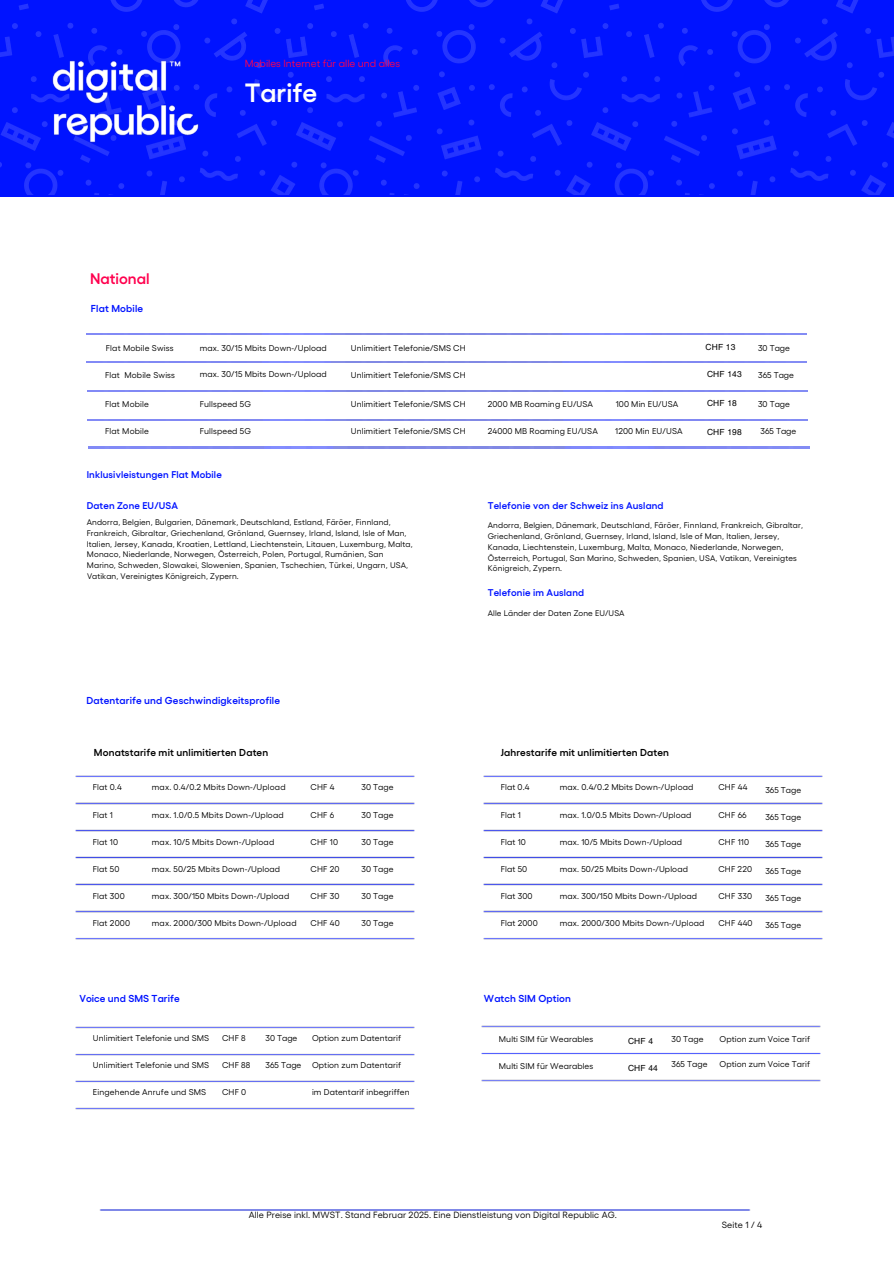
<style>
.page{position:relative;width:894px;height:1264px;background:#fff}
.page>*{position:absolute;margin:0;border:0;box-sizing:border-box;transform-origin:0 0}
.t1{font:600 26.4px "Gellix";color:#fff}
.t2{font:600 15.3px "Gellix";color:#ff004e}
.t3{font:10.35px "Gellix";color:#ff004e}
.t4{font:600 10.05px "Gellix";letter-spacing:.015em;color:#0013ff}
.t5{font:600 10.05px "Gellix";letter-spacing:.015em;color:#000}
.t6{font:600 9.75px "Gellix";letter-spacing:.015em;color:#0013ff}
.t7{font:9px "Gellix";letter-spacing:.01em;color:#000}
.t8{font:8.4px "Gellix";letter-spacing:.015em;color:#000}
.t9{font:8.4px "Helvetica LT Pro";letter-spacing:.02em;color:#000}
.t10{font:8.1px/10.9px "Gellix";letter-spacing:.015em;color:#000}
</style>
<div class="page">
<img style="left:75px;top:775px;width:340px;height:165px">
<img style="left:75px;top:1026px;width:340px;height:84px">
<img style="left:481px;top:1025px;width:340px;height:57px">
<img style="left:99px;top:1209px;width:652px;height:1px">
<img style="left:483px;top:775px;width:340px;height:165px">
<img style="left:0;top:0;width:893px;height:195px">
<h4 class="t3" style="left:244px;top:57px;width:157px">Mobiles Internet für alle und alles</h4>
<h1 class="t1" style="left:244px;top:75px;width:74px">Tarife</h1>
<h2 class="t2" style="left:90px;top:269px;width:61px">National</h2>
<h3 class="t4" style="left:91px;top:302px;width:54px">Flat Mobile</h3>
<p class="t8" style="left:106px;top:342px;width:69px">Flat Mobile Swiss</p>
<p class="t8" style="left:105px;top:369px;width:71px">Flat Mobile Swiss</p>
<p class="t8" style="left:200px;top:342px;width:128px">max. 30/15 Mbits Down-/Upload</p>
<p class="t8" style="left:200px;top:369px;width:128px">max. 30/15 Mbits Down-/Upload</p>
<p class="t8" style="left:105px;top:398px;width:45px">Flat Mobile</p>
<p class="t8" style="left:200px;top:398px;width:53px">Fullspeed 5G</p>
<p class="t8" style="left:200px;top:425px;width:53px">Fullspeed 5G</p>
<p class="t8" style="left:105px;top:425px;width:45px">Flat Mobile</p>
<h3 class="t6" style="left:87px;top:467px;width:136px">Inklusivleistungen Flat Mobile</h3>
<h3 class="t6" style="left:87px;top:499px;width:93px">Daten Zone EU/USA</h3>
<p class="t8" style="left:351px;top:342px;width:116px">Unlimitiert Telefonie/SMS CH</p>
<p class="t8" style="left:351px;top:369px;width:116px">Unlimitiert Telefonie/SMS CH</p>
<p class="t8" style="left:351px;top:398px;width:116px">Unlimitiert Telefonie/SMS CH</p>
<p class="t8" style="left:351px;top:425px;width:116px">Unlimitiert Telefonie/SMS CH</p>
<p class="t8" style="left:487px;top:398px;width:107px">2000 MB Roaming EU/USA</p>
<p class="t8" style="left:487px;top:425px;width:112px">24000 MB Roaming EU/USA</p>
<p class="t8" style="left:615px;top:398px;width:64px">100 Min EU/USA</p>
<p class="t8" style="left:615px;top:425px;width:69px">1200 Min EU/USA</p>
<h5 class="t9" style="left:705px;top:344px;width:31px">CHF 13</h5>
<h5 class="t9" style="left:706px;top:371px;width:36px">CHF 143</h5>
<h5 class="t9" style="left:706px;top:400px;width:31px">CHF 18</h5>
<h5 class="t9" style="left:706px;top:428px;width:36px">CHF 198</h5>
<p class="t8" style="left:757px;top:342px;width:33px">30 Tage</p>
<p class="t8" style="left:757px;top:370px;width:37px">365 Tage</p>
<p class="t8" style="left:757px;top:398px;width:33px">30 Tage</p>
<p class="t8" style="left:760px;top:425px;width:37px">365 Tage</p>
<h3 class="t6" style="left:487px;top:499px;width:177px">Telefonie von der Schweiz ins Ausland</h3>
<p class="t10" style="left:87px;top:516px;width:327px">Andorra, Belgien, Bulgarien, Dänemark, Deutschland, Estland, Färöer, Finnland,<br>Frankreich, Gibraltar, Griechenland, Grönland, Guernsey, Irland, Island, Isle of Man,<br>Italien, Jersey, Kanada, Kroatien, Lettland, Liechtenstein, Litauen, Luxemburg, Malta,</p>
<p class="t10" style="left:487px;top:519px;width:317px">Andorra, Belgien, Dänemark, Deutschland, Färöer, Finnland, Frankreich, Gibraltar, Griechenland, Grönland, Guernsey, Irland, Island, Isle of Man, Italien, Jersey, Kanada, Liechtenstein, Luxemburg, Malta, Monaco, Niederlande, Norwegen, Österreich, Portugal, San Marino, Schweden, Spanien, USA, Vatikan, Vereinigtes Königreich, Zypern.</p>
<p class="t10" style="left:87px;top:548px;width:322px">Monaco, Niederlande, Norwegen, Österreich, Polen, Portugal, Rumänien, San<br>Marino, Schweden, Slowakei, Slowenien, Spanien, Tschechien, Türkei, Ungarn, USA,</p>
<p class="t10" style="left:87px;top:570px;width:153px">Vatikan, Vereinigtes Königreich, Zypern.</p>
<h3 class="t6" style="left:487px;top:586px;width:98px">Telefonie im Ausland</h3>
<h3 class="t4" style="left:86px;top:694px;width:195px">Datentarife und Geschwindigkeitsprofile</h3>
<p class="t10" style="left:487px;top:607px;width:138px">Alle Länder der Daten Zone EU/USA</p>
<h3 class="t5" style="left:94px;top:746px;width:176px">Monatstarife mit unlimitierten Daten</h3>
<h3 class="t5" style="left:500px;top:746px;width:170px">Jahrestarife mit unlimitierten Daten</h3>
<p class="t8" style="left:93px;top:782px;width:30px">Flat 0.4</p>
<p class="t8" style="left:93px;top:809px;width:22px">Flat 1</p>
<p class="t8" style="left:93px;top:836px;width:27px">Flat 10</p>
<p class="t8" style="left:93px;top:863px;width:28px">Flat 50</p>
<p class="t8" style="left:93px;top:890px;width:33px">Flat 300</p>
<p class="t8" style="left:93px;top:917px;width:39px">Flat 2000</p>
<p class="t8" style="left:152px;top:782px;width:135px">max. 0.4/0.2 Mbits Down-/Upload</p>
<h5 class="t8" style="left:310px;top:782px;width:26px">CHF 4</h5>
<p class="t8" style="left:152px;top:809px;width:133px">max. 1.0/0.5 Mbits Down-/Upload</p>
<h5 class="t8" style="left:310px;top:809px;width:25px">CHF 6</h5>
<p class="t8" style="left:152px;top:836px;width:124px">max. 10/5 Mbits Down-/Upload</p>
<p class="t8" style="left:152px;top:863px;width:130px">max. 50/25 Mbits Down-/Upload</p>
<h5 class="t8" style="left:310px;top:836px;width:29px">CHF 10</h5>
<h5 class="t8" style="left:310px;top:863px;width:30px">CHF 20</h5>
<p class="t8" style="left:152px;top:890px;width:139px">max. 300/150 Mbits Down-/Upload</p>
<p class="t8" style="left:152px;top:917px;width:146px">max. 2000/300 Mbits Down-/Upload</p>
<h5 class="t8" style="left:310px;top:890px;width:30px">CHF 30</h5>
<h5 class="t8" style="left:310px;top:917px;width:31px">CHF 40</h5>
<p class="t8" style="left:361px;top:782px;width:33px">30 Tage</p>
<p class="t8" style="left:361px;top:809px;width:33px">30 Tage</p>
<p class="t8" style="left:361px;top:836px;width:33px">30 Tage</p>
<p class="t8" style="left:361px;top:863px;width:33px">30 Tage</p>
<p class="t8" style="left:361px;top:890px;width:33px">30 Tage</p>
<p class="t8" style="left:361px;top:917px;width:33px">30 Tage</p>
<p class="t8" style="left:500px;top:782px;width:30px">Flat 0.4</p>
<p class="t8" style="left:500px;top:809px;width:22px">Flat 1</p>
<p class="t8" style="left:500px;top:836px;width:27px">Flat 10</p>
<p class="t8" style="left:500px;top:863px;width:28px">Flat 50</p>
<p class="t8" style="left:500px;top:890px;width:33px">Flat 300</p>
<p class="t8" style="left:500px;top:917px;width:39px">Flat 2000</p>
<p class="t8" style="left:559px;top:782px;width:135px">max. 0.4/0.2 Mbits Down-/Upload</p>
<p class="t8" style="left:559px;top:809px;width:133px">max. 1.0/0.5 Mbits Down-/Upload</p>
<p class="t8" style="left:559px;top:836px;width:124px">max. 10/5 Mbits Down-/Upload</p>
<p class="t8" style="left:559px;top:863px;width:130px">max. 50/25 Mbits Down-/Upload</p>
<p class="t8" style="left:559px;top:890px;width:139px">max. 300/150 Mbits Down-/Upload</p>
<p class="t8" style="left:559px;top:917px;width:146px">max. 2000/300 Mbits Down-/Upload</p>
<h5 class="t8" style="left:718px;top:782px;width:31px">CHF 44</h5>
<h5 class="t8" style="left:718px;top:809px;width:30px">CHF 66</h5>
<h5 class="t8" style="left:718px;top:836px;width:32px">CHF 110</h5>
<h5 class="t8" style="left:718px;top:863px;width:35px">CHF 220</h5>
<h5 class="t8" style="left:718px;top:890px;width:35px">CHF 330</h5>
<h5 class="t8" style="left:718px;top:917px;width:36px">CHF 440</h5>
<p class="t8" style="left:765px;top:784px;width:37px">365 Tage</p>
<p class="t8" style="left:765px;top:811px;width:37px">365 Tage</p>
<p class="t8" style="left:765px;top:838px;width:37px">365 Tage</p>
<p class="t8" style="left:765px;top:865px;width:37px">365 Tage</p>
<p class="t8" style="left:765px;top:892px;width:37px">365 Tage</p>
<p class="t8" style="left:765px;top:919px;width:37px">365 Tage</p>
<h3 class="t4" style="left:79px;top:991px;width:102px">Voice und SMS Tarife</h3>
<h3 class="t4" style="left:484px;top:991px;width:88px">Watch SIM Option</h3>
<p class="t8" style="left:93px;top:1032px;width:118px">Unlimitiert Telefonie und SMS</p>
<p class="t8" style="left:93px;top:1059px;width:118px">Unlimitiert Telefonie und SMS</p>
<p class="t8" style="left:93px;top:1086px;width:115px">Eingehende Anrufe und SMS</p>
<h5 class="t8" style="left:222px;top:1032px;width:25px">CHF 8</h5>
<h5 class="t8" style="left:222px;top:1059px;width:30px">CHF 88</h5>
<h5 class="t8" style="left:222px;top:1086px;width:26px">CHF 0</h5>
<p class="t8" style="left:312px;top:1032px;width:91px">Option zum Datentarif</p>
<p class="t8" style="left:312px;top:1059px;width:91px">Option zum Datentarif</p>
<p class="t8" style="left:265px;top:1032px;width:33px">30 Tage</p>
<p class="t8" style="left:671px;top:1033px;width:33px">30 Tage</p>
<p class="t8" style="left:265px;top:1059px;width:37px">365 Tage</p>
<p class="t8" style="left:671px;top:1058px;width:37px">365 Tage</p>
<p class="t8" style="left:499px;top:1033px;width:96px">Multi SIM für Wearables</p>
<p class="t8" style="left:499px;top:1060px;width:96px">Multi SIM für Wearables</p>
<h5 class="t9" style="left:628px;top:1037px;width:26px">CHF 4</h5>
<h5 class="t9" style="left:628px;top:1064px;width:31px">CHF 44</h5>
<p class="t8" style="left:312px;top:1086px;width:99px">im Datentarif inbegriffen</p>
<p class="t8" style="left:719px;top:1033px;width:92px">Option zum Voice Tarif</p>
<p class="t8" style="left:719px;top:1058px;width:92px">Option zum Voice Tarif</p>
<p class="t7" style="left:249px;top:1208px;width:369px">Alle Preise inkl. MWST. Stand Februar 2025. Eine Dienstleistung von Digital Republic AG.</p>
<p class="t7" style="left:721px;top:1219px;width:42px">Seite 1 / 4</p>
</div>
